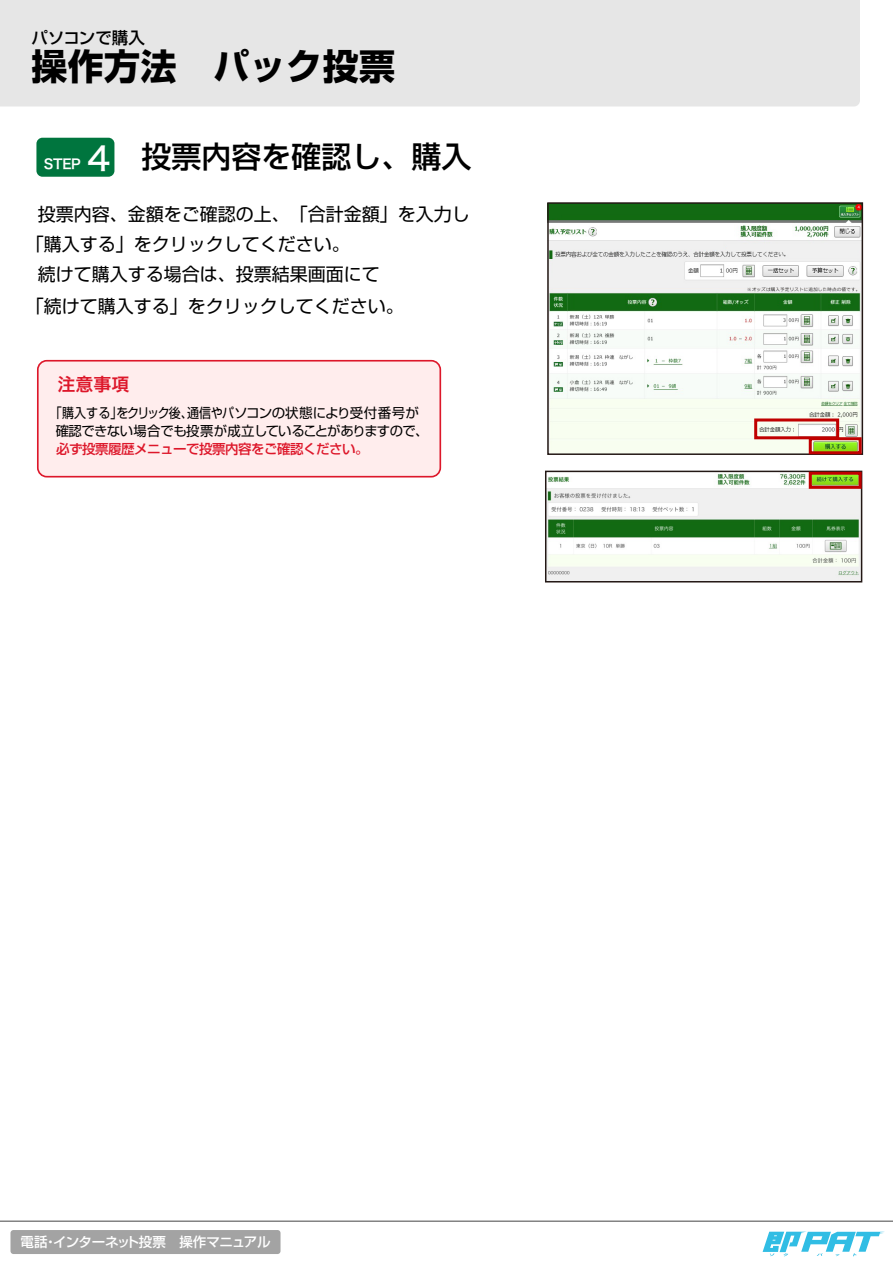
<style>
.page{position:relative;width:893px;height:1263px;background:#fff}
.page>*{position:absolute;margin:0;border:0;box-sizing:border-box;transform-origin:0 0}
.t1{font:700 36px "Shin Go Pro";letter-spacing:.01em;color:#000}
.t2{font:500 30px "Shin Go Pro";color:#000}
.t3{font:18px "Shin Go Pro";color:#000}
.t4{font:18px "Hira Kaku Pro W6";color:#dd172a}
.t5{font:500 16.5px "Shin Go Pro";letter-spacing:-.005em;color:#000}
.t6{font:13.5px/18px "Shin Go Pro";letter-spacing:-.035em;color:#000;scale:.89 1}
.t7{font:500 13.5px "Shin Go Pro";letter-spacing:-.035em;color:#dd172a}
.t8{font:500 13.5px "Shin Go Pro";letter-spacing:-.025em;color:#fff}
.t9{font:13.5px "Hira Kaku Pro W6";color:#fff}
.s1{font-family:"Hira Kaku Std W5";font-weight:400;font-size:33px;color:#fff}
</style>
<div class="page">
<div style="left:0;top:0;width:860px;height:106px;background:#e6e6e6"></div>
<hr style="left:0;top:1221px;width:893px;height:1px;background:#444">
<div style="left:11px;top:1230px;width:270px;height:24px;background:#a3a3a3;border-radius:3px"></div>
<svg style="left:763px;top:1232px;width:121px;height:24px"></svg>
<div style="left:36px;top:138px;width:78px;height:39px;background:#00753e;border-radius:6px"></div>
<img style="left:550px;top:205px;width:310px;height:247px">
<div style="left:547px;top:202px;width:316px;height:253px;border:2px solid #231815"></div>
<div style="left:38px;top:361px;width:402px;height:116px;background:#ffeded;border-radius:9px"></div>
<div style="left:37px;top:360px;width:404px;height:117px;border:2px solid #dd172a;border-radius:9px"></div>
<div style="left:809px;top:437px;width:53px;height:17px;border:3px solid #c00000"></div>
<img style="left:548px;top:474px;width:311px;height:105px">
<div style="left:545px;top:471px;width:317px;height:111px;border:2px solid #231815"></div>
<div style="left:754px;top:418px;width:85px;height:21px;border:3px solid #c00000"></div>
<div style="left:809px;top:472px;width:53px;height:17px;border:3px solid #c00000"></div>
<p class="t5" style="left:32px;top:24px;width:115px">パソコンで購入</p>
<h1 class="t1" style="left:32px;top:37px;width:365px">操作方法　パック投票</h1>
<h2 class="t2" style="left:87px;top:132px;width:386px"><span class="s1">4</span> 投票内容を確認し、購入</h2>
<p class="t9" style="left:44px;top:152px;width:38px">STEP</p>
<p class="t3" style="left:38px;top:199px;width:434px">投票内容、金額をご確認の上、「合計金額」を入力し</p>
<p class="t3" style="left:26px;top:229px;width:325px">「購入する」をクリックしてください。</p>
<p class="t3" style="left:38px;top:259px;width:343px">続けて購入する場合は、投票結果画面にて</p>
<p class="t3" style="left:26px;top:291px;width:380px">「続けて購入する」をクリックしてください。</p>
<p class="t4" style="left:57px;top:368px;width:74px">注意事項</p>
<p class="t6" style="left:56px;top:402px;width:420px;text-indent:-6px">「購入する」をクリック後、通信やパソコンの状態により受付番号が確認できない場合でも投票が成立していることがありますので、</p>
<p class="t7" style="left:56px;top:438px;width:314px">必ず投票履歴メニューで投票内容をご確認ください。</p>
<p class="t8" style="left:21px;top:1230px;width:251px">電話・インターネット投票　操作マニュアル</p>
</div>
